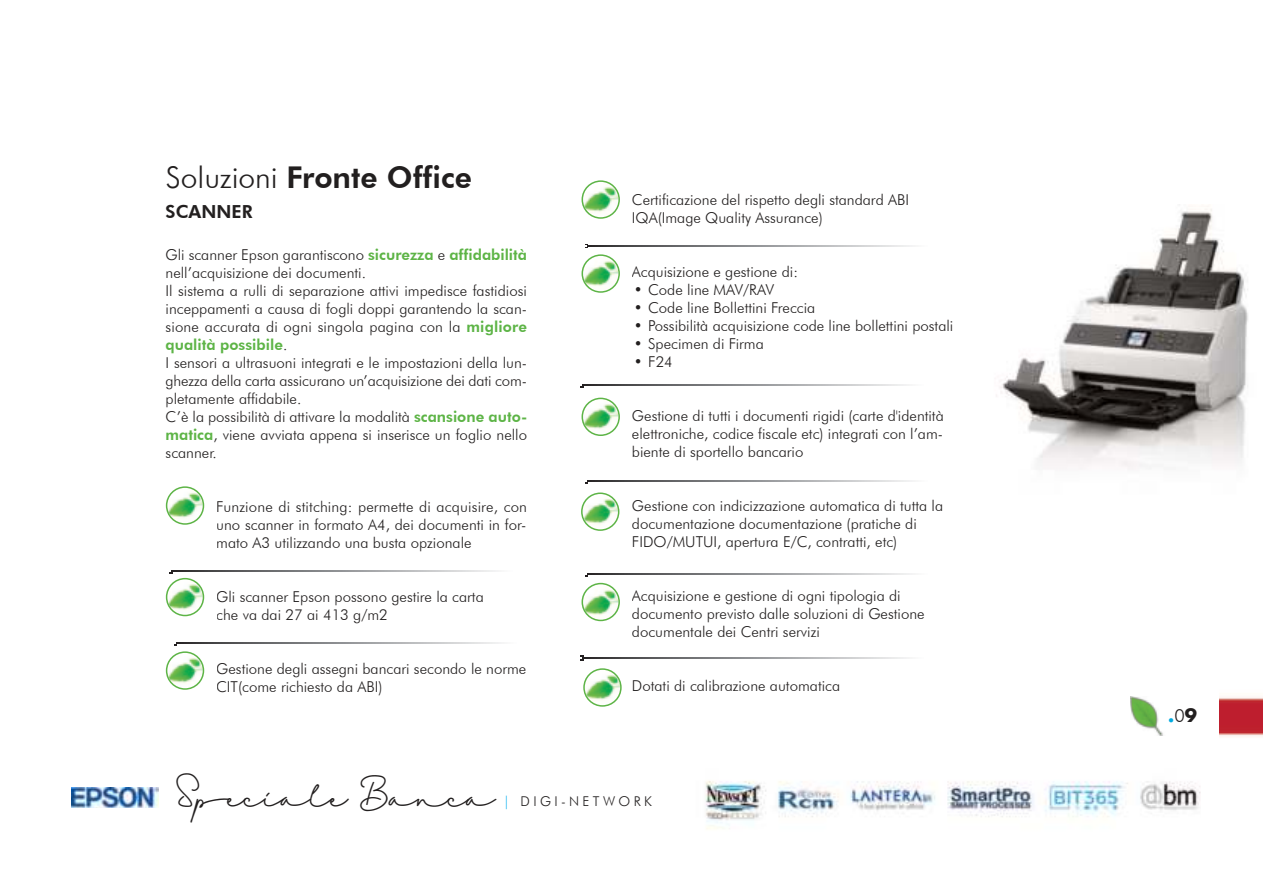
<style>
.page{position:relative;width:1263px;height:893px;background:#fff}
.page>*{position:absolute;margin:0;border:0;box-sizing:border-box;transform-origin:0 0}
.t1{font:45px "Danila";color:#221f1f}
.t2{font:800 30px "Futura BT";color:#221f1f}
.t3{font:800 18px "Futura BT";color:#221f1f}
.t4{font:700 18px "Futura";color:#00aae0}
.t5{font:300 15px/18px "Futura BT";color:#221f1f}
.t6{font:300 13.5px "Futura BT";letter-spacing:.25em;color:#221f1f}
.s1{font-weight:300}
.s2{font-weight:800;color:#5db446}
.s3{color:#00adef}
.s4{font-family:"Futura BT";font-weight:300;color:#221f1f}
.s5{color:#221f1f}
</style>
<div class="page">
<svg style="left:158px;top:787px;width:1px;height:21px"></svg>
<img style="left:72px;top:787px;width:86px;height:21px">
<img style="left:1130px;top:697px;width:33px;height:38px">
<img style="left:705px;top:781px;width:496px;height:48px">
<img style="left:1220px;top:697px;width:43px;height:40px">
<svg style="left:581px;top:180px;width:39px;height:39px"></svg>
<svg style="left:581px;top:254px;width:39px;height:39px"></svg>
<svg style="left:581px;top:398px;width:39px;height:38px"></svg>
<svg style="left:581px;top:492px;width:38px;height:39px"></svg>
<svg style="left:581px;top:583px;width:39px;height:38px"></svg>
<svg style="left:166px;top:486px;width:38px;height:39px"></svg>
<svg style="left:166px;top:651px;width:38px;height:39px"></svg>
<svg style="left:583px;top:668px;width:39px;height:39px"></svg>
<svg style="left:166px;top:570px;width:332px;height:46px"></svg>
<svg style="left:174px;top:642px;width:328px;height:3px"></svg>
<svg style="left:585px;top:245px;width:328px;height:3px"></svg>
<svg style="left:580px;top:384px;width:329px;height:3px"></svg>
<svg style="left:585px;top:480px;width:328px;height:3px"></svg>
<svg style="left:585px;top:573px;width:328px;height:3px"></svg>
<svg style="left:580px;top:656px;width:329px;height:4px"></svg>
<img style="left:996px;top:206px;width:252px;height:263px">
<h2 class="t2" style="left:166px;top:165px;width:308px"><span class="s1">Soluzioni</span> Fronte Office</h2>
<p class="t3" style="left:166px;top:204px;width:89px">SCANNER</p>
<p class="t5" style="left:166px;top:247px;width:363px">Gli scanner Epson garantiscono <span class="s2">sicurezza</span> e <span class="s2">affidabilità </span>nell’acquisizione dei documenti.<br>Il sistema a rulli di separazione attivi impedisce fastidiosi inceppamenti a causa di fogli doppi garantendo la scan&shy;sione accurata di ogni singola pagina con la <span class="s2">migliore qualità possibile</span>.<br>I sensori a ultrasuoni integrati e le impostazioni della lun&shy;ghezza della carta assicurano un’acquisizione dei dati com&shy;pletamente affidabile.<br>C’è la possibilità di attivare la modalità <span class="s2">scansione auto&shy;matica</span>, viene avviata appena si inserisce un foglio nello scanner.</p>
<p class="t5" style="left:216px;top:499px;width:312px;text-align:justify">Funzione di stitching: permette di acquisire, con uno scanner in formato A4, dei documenti in for&shy;mato A3 utilizzando una busta opzionale</p>
<p class="t5" style="left:216px;top:589px;width:269px">Gli scanner Epson possono gestire la carta che va dai 27 ai 413 g/m2</p>
<p class="t5" style="left:216px;top:661px;width:312px">Gestione degli assegni bancari secondo le norme<br>CIT(come richiesto da ABI)</p>
<p class="t5" style="left:632px;top:192px;width:279px">Certificazione del rispetto degli standard ABI<br>IQA(Image Quality Assurance)</p>
<p class="t5" style="left:632px;top:264px;width:323px">Acquisizione e gestione di:<br>ï Code line MAV/RAV<br>ï Code line Bollettini Freccia<br>ï Possibilità acquisizione code line bollettini postali ï Specimen di Firma<br>ï F24</p>
<p class="t5" style="left:632px;top:408px;width:313px;text-align:justify">Gestione di tutti i documenti rigidi (carte d'identità elettroniche, codice fiscale etc) integrati con l’am&shy;biente di sportello bancario</p>
<p class="t5" style="left:632px;top:498px;width:313px">Gestione con indicizzazione automatica di tutta la documentazione documentazione (pratiche di<br>FIDO/MUTUI, apertura E/C, contratti, etc)</p>
<p class="t5" style="left:632px;top:588px;width:294px">Acquisizione e gestione di ogni tipologia di documento previsto dalle soluzioni di Gestione documentale dei Centri servizi</p>
<p class="t5" style="left:632px;top:678px;width:210px">Dotati di calibrazione automatica</p>
<h1 class="t1" style="left:176px;top:773px;width:321px">Speciale Banca</h1>
<p class="t6" style="left:503px;top:796px;width:150px"><span class="s3">|</span> DIGI-NETWORK</p>
<p class="t4" style="left:1168px;top:703px;width:30px">.<span class="s4">0</span><span class="s5">9</span></p>
</div>
